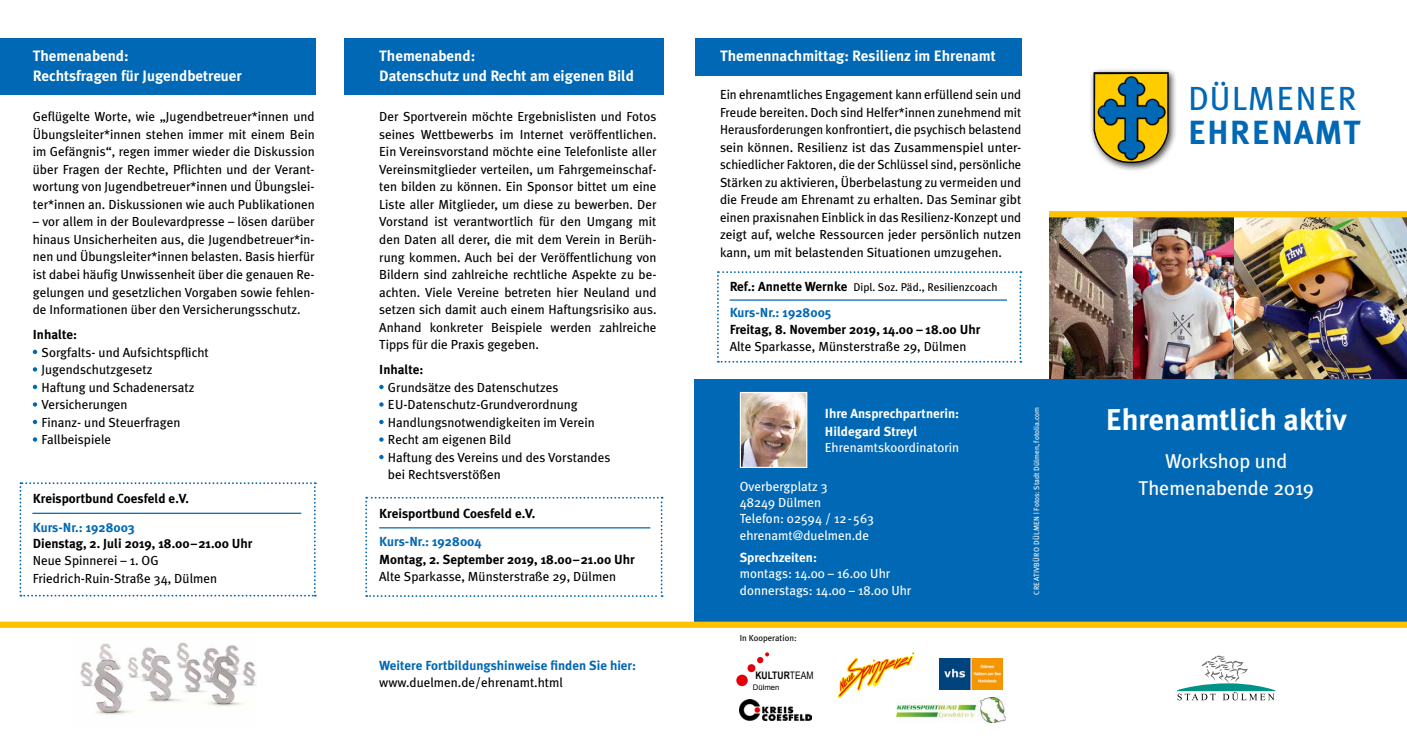
<style>
.page{position:relative;width:1407px;height:745px;background:#fff}
.page>*{position:absolute;margin:0;border:0;box-sizing:border-box;transform-origin:0 0}
.t1{font:33.5px "Meta Plus Book Caps";letter-spacing:.05em;color:#0068b4}
.t2{font:33.5px "Meta Plus Bold Caps";letter-spacing:.03em;color:#0068b4}
.t3{font:700 30px "Meta Plus";color:#fff}
.t4{font:20px/26.2px "Meta Plus";color:#fff;text-align:center}
.t5{font:700 15px/20px "Meta Plus";color:#fff}
.t6{font:13.12px/17.5px "Meta Plus";color:#000;text-align:justify}
.t7{font:700 13.12px "Meta Plus";color:#000}
.t8{font:13.12px/16.2px "Meta Plus";color:#fff}
.t9{font:700 13.12px "Meta Plus";color:#0068b4}
.t10{font:700 13.12px/17.5px "Meta Plus";color:#fff}
.t11{font:11.25px "Meta Plus";color:#000}
.t12{font:700 10.38px "Arial Narrow";color:#000}
.t13{font:8.75px "Meta Plus";color:#000}
.t14{font:7.62px "Arial";color:#000}
.t15{font:7.5px "Meta Plus";color:#fff}
.s1{font-weight:700;font-size:13.12px}
.s2{font-weight:400}
</style>
<div class="page">
<img style="left:1233px;top:217px;width:174px;height:162px">
<img style="left:1049px;top:217px;width:84px;height:162px">
<img style="left:1133px;top:217px;width:100px;height:162px">
<div style="left:694px;top:379px;width:713px;height:245px;background:#0068b4"></div>
<div style="left:1049px;top:211px;width:358px;height:6px;background:#fdc300"></div>
<img style="left:739px;top:391px;width:69px;height:77px">
<div style="left:0;top:621px;width:1407px;height:6px;background:#fdc300"></div>
<div style="left:1089px;top:68px;width:89px;height:104px;background:#000;opacity:.75"></div>
<svg style="left:1093px;top:71px;width:76px;height:93px;background:#919447"></svg>
<svg style="left:1176px;top:655px;width:99px;height:45px"></svg>
<div style="left:695px;top:38px;width:326px;height:38px;background:#0068b4"></div>
<svg style="left:717px;top:271px;width:304px;height:91px"></svg>
<div style="left:344px;top:38px;width:320px;height:57px;background:#0068b4"></div>
<svg style="left:365px;top:496px;width:297px;height:100px"></svg>
<svg style="left:379px;top:384px;width:5px;height:5px"></svg>
<svg style="left:379px;top:402px;width:5px;height:4px"></svg>
<svg style="left:379px;top:419px;width:5px;height:5px"></svg>
<svg style="left:379px;top:437px;width:5px;height:4px"></svg>
<svg style="left:379px;top:454px;width:5px;height:5px"></svg>
<div style="left:0;top:38px;width:316px;height:57px;background:#0068b4"></div>
<svg style="left:19px;top:482px;width:297px;height:114px"></svg>
<svg style="left:33px;top:349px;width:4px;height:5px"></svg>
<svg style="left:33px;top:367px;width:4px;height:4px"></svg>
<svg style="left:33px;top:384px;width:4px;height:5px"></svg>
<svg style="left:33px;top:402px;width:4px;height:4px"></svg>
<svg style="left:33px;top:419px;width:4px;height:5px"></svg>
<svg style="left:33px;top:437px;width:4px;height:4px"></svg>
<img style="left:80px;top:642px;width:176px;height:73px">
<img style="left:897px;top:697px;width:108px;height:25px">
<img style="left:940px;top:658px;width:63px;height:31px">
<svg style="left:837px;top:652px;width:77px;height:45px"></svg>
<div style="left:736px;top:674px;width:12px;height:11px;background:#e3000b;border-radius:50%"></div>
<svg style="left:757px;top:652px;width:12px;height:10px"></svg>
<svg style="left:747px;top:663px;width:8px;height:8px"></svg>
<img style="left:740px;top:699px;width:71px;height:21px">
<p class="t5" style="left:33px;top:46px;width:211px">Themenabend:<br>Rechtsfragen für Jugendbetreuer</p>
<p class="t6" style="left:33px;top:108px;width:283px">Geflügelte Worte, wie „Jugendbetreuer*innen und Übungsleiter*innen stehen immer mit einem Bein im Gefängnis“, regen immer wieder die Diskussion über Fragen der Rechte, Pflichten und der Verant&shy;wortung von Jugendbetreuer*innen und Übungslei&shy;ter*innen an. Diskussionen wie auch Publikationen</p>
<p class="t6" style="left:33px;top:213px;width:283px">– vor allem in der Boulevardpresse – lösen darüber hinaus Unsicherheiten aus, die Jugendbetreuer*in&shy;nen und Übungsleiter*innen belasten. Basis hierfür ist dabei häufig Unwissenheit über die genauen Re&shy;gelungen und gesetzlichen Vorgaben sowie fehlen&shy;de Informationen über den Versicherungsschutz.</p>
<p class="t7" style="left:33px;top:327px;width:46px">Inhalte:</p>
<p class="t6" style="left:42px;top:343px;width:169px;text-align:left">Sorgfalts- und Aufsichtspflicht<br>Jugendschutzgesetz<br>Haftung und Schadenersatz<br>Versicherungen<br>Finanz- und Steuerfragen<br>Fallbeispiele</p>
<p class="t7" style="left:33px;top:491px;width:158px">Kreisportbund Coesfeld e.V.</p>
<p class="t9" style="left:33px;top:519px;width:104px">Kurs-Nr.: 1928003</p>
<p class="t7" style="left:33px;top:535px;width:221px">Dienstag, 2. Juli 2019, 18.00–21.00 Uhr</p>
<p class="t6" style="left:33px;top:551px;width:186px">Neue Spinnerei – 1. OG<br>Friedrich-Ruin-Straße 34, Dülmen</p>
<p class="t5" style="left:379px;top:46px;width:256px">Themenabend:<br>Datenschutz und Recht am eigenen Bild</p>
<p class="t6" style="left:379px;top:108px;width:279px">Der Sportverein möchte Ergebnislisten und Fotos seines Wettbewerbs im Internet veröffentlichen.<br>Ein Vereinsvorstand möchte eine Telefonliste aller Vereinsmitglieder verteilen, um Fahrgemeinschaf&shy;ten bilden zu können. Ein Sponsor bittet um eine Liste aller Mitglieder, um diese zu bewerben. Der Vorstand ist verantwortlich für den Umgang mit den Daten all derer, die mit dem Verein in Berüh&shy;rung kommen. Auch bei der Veröffentlichung von Bildern sind zahlreiche rechtliche Aspekte zu be&shy;achten. Viele Vereine betreten hier Neuland und setzen sich damit auch einem Haftungsrisiko aus.<br>Anhand konkreter Beispiele werden zahlreiche Tipps für die Praxis gegeben.</p>
<p class="t7" style="left:379px;top:362px;width:46px">Inhalte:</p>
<p class="t6" style="left:388px;top:378px;width:224px;text-align:left">Grundsätze des Datenschutzes<br>EU-Datenschutz-Grundverordnung<br>Handlungsnotwendigkeiten im Verein<br>Recht am eigenen Bild<br>Haftung des Vereins und des Vorstandes bei Rechtsverstößen</p>
<p class="t7" style="left:379px;top:505px;width:158px">Kreisportbund Coesfeld e.V.</p>
<p class="t9" style="left:379px;top:533px;width:104px">Kurs-Nr.: 1928004</p>
<p class="t7" style="left:379px;top:551px;width:257px">Montag, 2. September 2019, 18.00–21.00 Uhr</p>
<p class="t6" style="left:379px;top:567px;width:238px">Alte Sparkasse, Münsterstraße 29, Dülmen</p>
<p class="t9" style="left:379px;top:657px;width:258px">Weitere Fortbildungshinweise finden Sie hier:</p>
<p class="t6" style="left:379px;top:673px;width:185px">www.duelmen.de/ehrenamt.html</p>
<p class="t5" style="left:720px;top:46px;width:277px">Themennachmittag: Resilienz im Ehrenamt</p>
<p class="t6" style="left:720px;top:86px;width:303px">Ein ehrenamtliches Engagement kann erfüllend sein und Freude bereiten. Doch sind Helfer*innen zunehmend mit Herausforderungen konfrontiert, die psychisch belastend sein können. Resilienz ist das Zusammenspiel unter&shy;schiedlicher Faktoren, die der Schlüssel sind, persönliche Stärken zu aktivieren, Überbelastung zu vermeiden und die Freude am Ehrenamt zu erhalten. Das Seminar gibt einen praxisnahen Einblick in das Resilienz-Konzept und zeigt auf, welche Ressourcen jeder persönlich nutzen kann, um mit belastenden Situationen umzugehen.</p>
<p class="t11" style="left:730px;top:280px;width:269px"><span class="s1">Ref.: Annette Wernke</span> Dipl. Soz. Päd., Resilienzcoach</p>
<p class="t9" style="left:730px;top:305px;width:103px">Kurs-Nr.: 1928005</p>
<p class="t7" style="left:730px;top:321px;width:252px">Freitag, 8. November 2019, 14.00 – 18.00 Uhr</p>
<p class="t6" style="left:730px;top:337px;width:238px">Alte Sparkasse, Münsterstraße 29, Dülmen</p>
<p class="t10" style="left:825px;top:404px;width:136px">Ihre Ansprechpartnerin:<br>Hildegard Streyl</p>
<p class="t8" style="left:825px;top:439px;width:136px">Ehrenamtskoordinatorin</p>
<p class="t8" style="left:740px;top:477px;width:136px">Overbergplatz 3<br>48249 Dülmen<br>Telefon: 02594 / 12-563 ehrenamt@duelmen.de</p>
<p class="t10" style="left:740px;top:548px;width:79px">Sprechzeiten:</p>
<p class="t8" style="left:740px;top:565px;width:173px">montags: 14.00 – 16.00 Uhr donnerstags: 14.00 – 18.00 Uhr</p>
<p class="t13" style="left:740px;top:632px;width:58px">In Kooperation:</p>
<p class="t12" style="left:755px;top:667px;width:60px">KULTUR<span class="s2">TEAM</span></p>
<p class="t14" style="left:753px;top:681px;width:28px">Dülmen</p>
<p class="t15" style="left:1032px;top:594px;width:189px;rotate:-90deg">CREATIVBÜRO DÜLMEN | Fotos: Stadt Dülmen, fotolia.com</p>
<h1 class="t1" style="left:1188px;top:79px;width:170px">DÜLMENER</h1>
<h1 class="t2" style="left:1188px;top:113px;width:174px">EHRENAMT</h1>
<h2 class="t3" style="left:1105px;top:402px;width:243px">Ehrenamtlich aktiv</h2>
<h3 class="t4" style="left:1138px;top:448px;width:177px">Workshop und<br>Themenabende 2019</h3>
</div>
